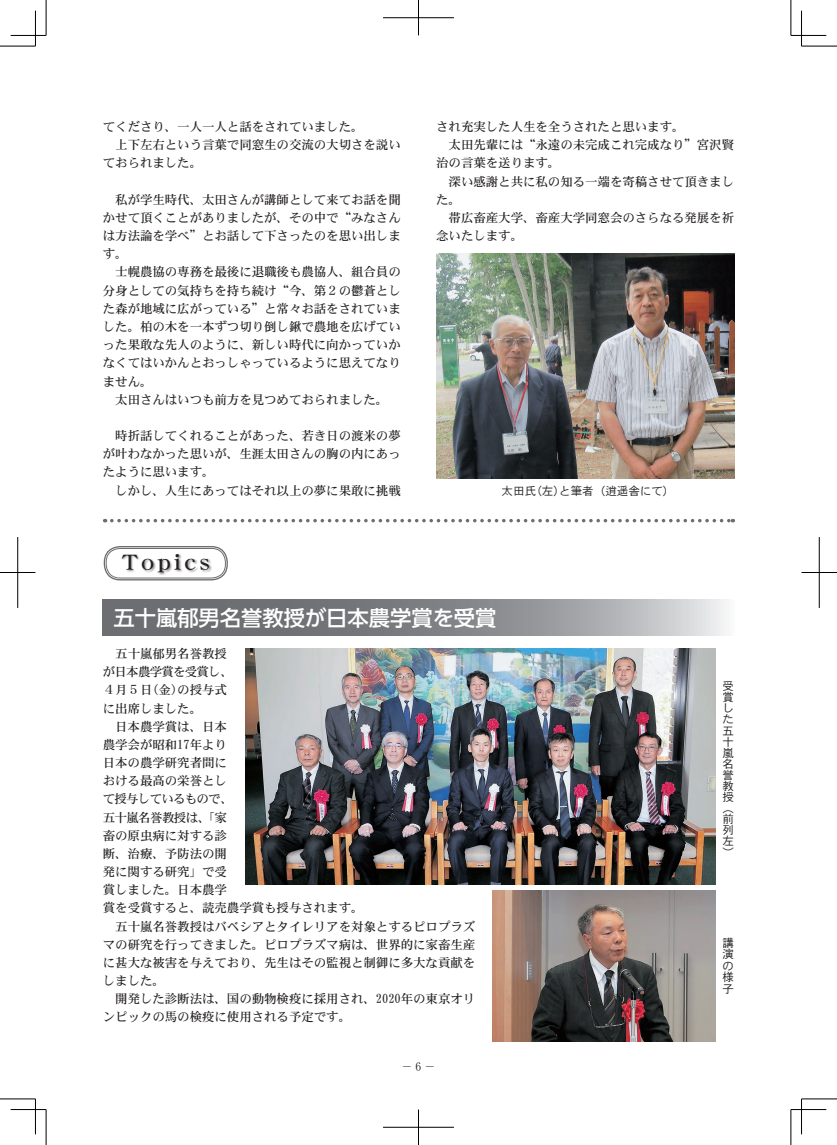
<style>
.page{position:relative;width:837px;height:1145px;background:#fff}
.page>*{position:absolute;margin:0;border:0;box-sizing:border-box;transform-origin:0 0}
.t1{font:500 21.25px "UD Shin Go Pro";color:#fff}
.t2{font:21.25px "DFHS Mincho W7 WINP RKSJ H";letter-spacing:.2em;color:#231f20}
.t3{font:12.38px/18.1px "DFHS Mincho W5 WINP RKSJ H";color:#231f20;text-align:justify}
.t4{font:11.5px/11.1px "DFHS Gothic W3 WINP RKSJ H";color:#231f20;text-align:justify}
.t5{font:11.5px "DFHS Mincho W3 WIN RKSJ H";color:#231f20}
.s1{font-family:"DFHS Mincho W5 WIN RKSJ H"}
</style>
<div class="page">
<div style="left:104px;top:546px;width:124px;height:34px;border:1px solid #6c6d70;border-radius:16px"></div>
<div style="left:106px;top:548px;width:119px;height:30px;border:1px solid #6c6d70;border-radius:14px"></div>
<div style="left:121px;top:553px;width:91px;height:22px;background:#231f20;opacity:.5"></div>
<svg style="left:103px;top:599px;width:624px;height:36px;background:#8c8d90"></svg>
<img style="left:492px;top:890px;width:223px;height:151px">
<img style="left:245px;top:648px;width:470px;height:236px">
<img style="left:436px;top:254px;width:297px;height:224px">
<svg style="left:112px;top:519px;width:621px;height:3px"></svg>
<hr style="left:0;top:46px;width:35px;height:1px;background:#000">
<hr style="left:801px;top:46px;width:35px;height:1px;background:#000">
<hr style="left:0;top:1098px;width:35px;height:1px;background:#000">
<hr style="left:801px;top:1098px;width:35px;height:1px;background:#000">
<hr style="left:46px;top:0;width:1px;height:35px;background:#000">
<hr style="left:46px;top:1109px;width:1px;height:35px;background:#000">
<hr style="left:790px;top:0;width:1px;height:35px;background:#000">
<hr style="left:790px;top:1109px;width:1px;height:35px;background:#000">
<hr style="left:11px;top:35px;width:35px;height:1px;background:#000">
<hr style="left:790px;top:35px;width:36px;height:1px;background:#000">
<hr style="left:11px;top:1109px;width:35px;height:1px;background:#000">
<hr style="left:790px;top:1109px;width:36px;height:1px;background:#000">
<hr style="left:35px;top:11px;width:1px;height:35px;background:#000">
<hr style="left:35px;top:1098px;width:1px;height:36px;background:#000">
<hr style="left:801px;top:11px;width:1px;height:35px;background:#000">
<hr style="left:801px;top:1098px;width:1px;height:36px;background:#000">
<hr style="left:383px;top:18px;width:71px;height:1px;background:#000">
<hr style="left:418px;top:0;width:1px;height:35px;background:#000">
<hr style="left:383px;top:1127px;width:71px;height:1px;background:#000">
<hr style="left:418px;top:1109px;width:1px;height:35px;background:#000">
<hr style="left:0;top:572px;width:35px;height:1px;background:#000">
<hr style="left:18px;top:537px;width:1px;height:71px;background:#000">
<hr style="left:801px;top:572px;width:35px;height:1px;background:#000">
<hr style="left:818px;top:537px;width:1px;height:71px;background:#000">
<p class="t3" style="left:103px;top:118px;width:262px">てくださり、一人一人と話をされていました。</p>
<p class="t3" style="left:115px;top:136px;width:287px">上下左右という言葉で同窓生の交流の大切さを説い</p>
<p class="t3" style="left:103px;top:154px;width:101px">ておられました。</p>
<p class="t3" style="left:103px;top:191px;width:299px;text-indent:12px">私が学生時代、太田さんが講師として来てお話を聞かせて頂くことがありましたが、その中で“みなさんは方法論を学べ”とお話して下さったのを思い出します。</p>
<p class="t3" style="left:103px;top:263px;width:299px;text-indent:12px">士幌農協の専務を最後に退職後も農協人、組合員の分身としての気持ちを持ち続け“今、第２の鬱蒼とした森が地域に広がっている”と常々お話をされていました。柏の木を一本ずつ切り倒し鍬で農地を広げていった果敢な先人のように、新しい時代に向かっていかなくてはいかんとおっしゃっているように思えてなりません。</p>
<p class="t3" style="left:115px;top:390px;width:274px">太田さんはいつも前方を見つめておられました。</p>
<p class="t3" style="left:103px;top:427px;width:299px;text-indent:12px">時折話してくれることがあった、若き日の渡米の夢が叶わなかった思いが、生涯太田さんの胸の内にあったように思います。</p>
<p class="t3" style="left:115px;top:481px;width:287px">しかし、人生にあってはそれ以上の夢に果敢に挑戦</p>
<h1 class="t2" style="left:121px;top:551px;width:89px">Topics</h1>
<p class="t3" style="left:436px;top:118px;width:250px">され充実した人生を全うされたと思います。</p>
<p class="t3" style="left:448px;top:136px;width:287px">太田先輩には“永遠の未完成これ完成なり”宮沢賢</p>
<p class="t3" style="left:436px;top:154px;width:126px">治の言葉を送ります。</p>
<p class="t3" style="left:448px;top:172px;width:287px">深い感謝と共に私の知る一端を寄稿させて頂きまし</p>
<p class="t3" style="left:436px;top:191px;width:26px">た。</p>
<p class="t3" style="left:448px;top:209px;width:287px">帯広畜産大学、畜産大学同窓会のさらなる発展を祈</p>
<p class="t3" style="left:436px;top:227px;width:88px">念いたします。</p>
<p class="t4" style="left:501px;top:485px;width:174px">太田氏（左）と筆者（逍遥舎にて）</p>
<h1 class="t1" style="left:113px;top:600px;width:384px">五十嵐郁男名誉教授が日本農学賞を受賞</h1>
<p class="t3" style="left:103px;top:645px;width:132px;text-align:left;text-indent:12px">五十嵐郁男名誉教授が日本農学賞を受賞し、<br>４月５日（金）の授与式に出席しました。</p>
<p class="t3" style="left:103px;top:717px;width:132px;text-align:center">日本農学賞は、日本<br>農学会が昭和<span class="s1">17</span>年より日本の農学研究者間における最高の栄誉として授与しているもので、五十嵐名誉教授は、「家畜の原虫病に対する診断、治療、予防法の開発に関する研究」で受賞しました。日本農学</p>
<p class="t3" style="left:103px;top:899px;width:262px">賞を受賞すると、読売農学賞も授与されます。</p>
<p class="t3" style="left:115px;top:917px;width:361px">五十嵐名誉教授はバベシアとタイレリアを対象とするピロプラズ</p>
<p class="t3" style="left:103px;top:935px;width:374px">マの研究を行ってきました。ピロプラズマ病は、世界的に家畜生産</p>
<p class="t3" style="left:103px;top:953px;width:374px">に甚大な被害を与えており、先生はその監視と制御に多大な貢献を</p>
<p class="t3" style="left:103px;top:971px;width:64px">しました。</p>
<p class="t3" style="left:115px;top:990px;width:361px">開発した診断法は、国の動物検疫に採用され、<span class="s1">2020</span>年の東京オリ</p>
<p class="t3" style="left:103px;top:1008px;width:250px">ンピックの馬の検疫に使用される予定です。</p>
<p class="t5" style="left:415px;top:1061px;width:7px">6</p>
<p class="t5" style="left:401px;top:1061px;width:36px">－　－</p>
<p class="t4" style="left:722px;top:680px;width:13px">受賞した五十嵐名誉教授</p>
<p class="t4" style="left:722px;top:802px;width:13px">（前列左）</p>
<p class="t4" style="left:722px;top:937px;width:12px;line-height:11.5px">講演の様子</p>
</div>
